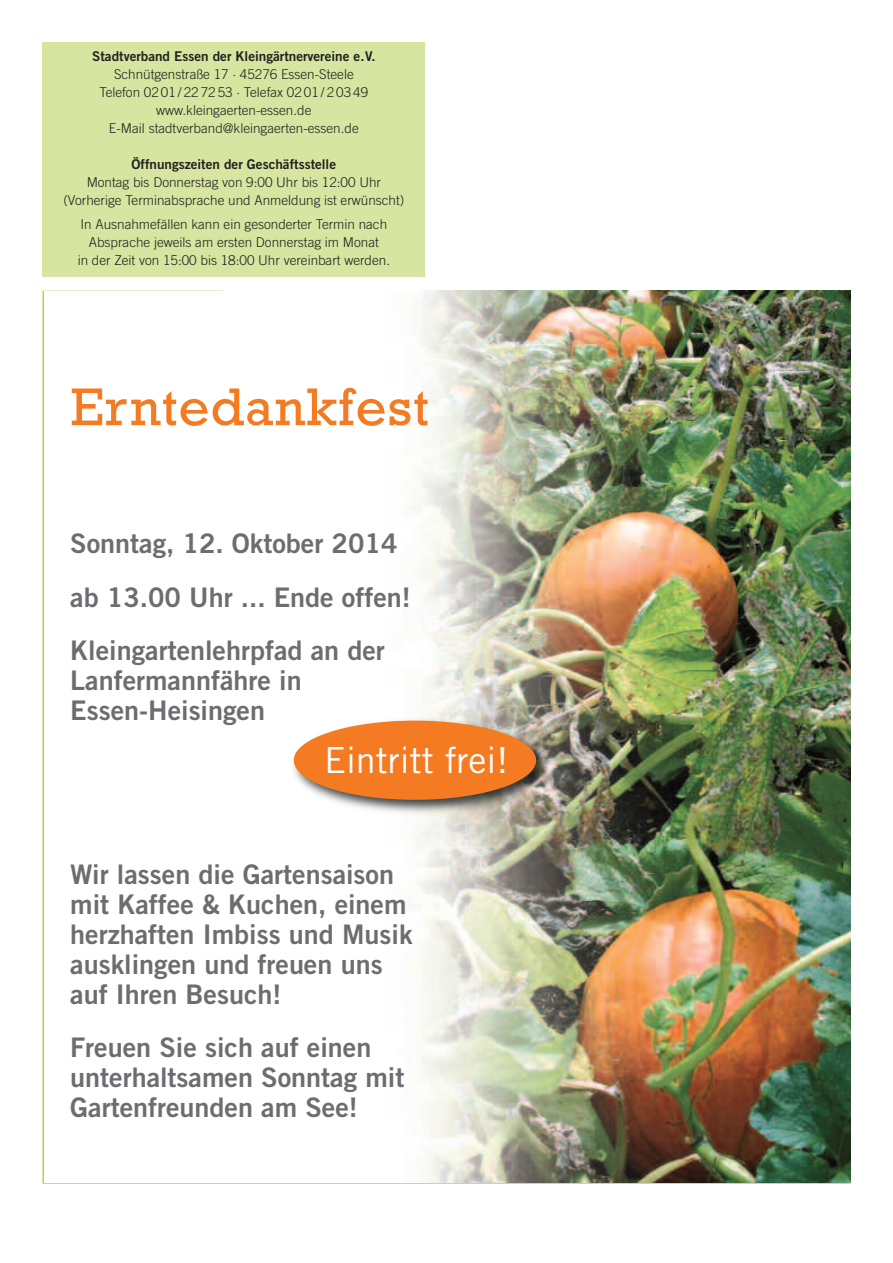
<style>
.page{position:relative;width:893px;height:1263px;background:#fff}
.page>*{position:absolute;margin:0;border:0;box-sizing:border-box;transform-origin:0 0}
.t1{font:54px "Rockwell";letter-spacing:.015em;color:#f47b21}
.t2{font:36px "Trade Gothic";color:#fff}
.t3{font:27px/30px "Trade Gothic Bold Two";color:#6c6d70}
.t4{font:300 13.5px/18px "Trade Gothic";color:#231f20;text-align:center}
.t5{font:13.5px "Trade Gothic Bold Two";color:#231f20}
</style>
<div class="page">
<img style="left:404px;top:291px;width:446px;height:891px">
<div style="left:43px;top:43px;width:382px;height:234px;background:#d6e59f"></div>
<img style="left:293px;top:714px;width:262px;height:105px">
<div style="left:294px;top:721px;width:242px;height:79px;background:#f47b21;border-radius:50%"></div>
<p class="t5" style="left:92px;top:51px;width:285px">Stadtverband Essen der Kleingärtnervereine e.V.</p>
<p class="t4" style="left:99px;top:66px;width:270px">Schnütgenstraße 17 · 45276 Essen-Steele Telefon 0201 / 22 72 53 · Telefax 0201 / 2 03 49 www.kleingaerten-essen.de<br>E-Mail stadtverband@kleingaerten-essen.de</p>
<p class="t5" style="left:132px;top:159px;width:206px">Öffnungszeiten der Geschäftsstelle</p>
<p class="t4" style="left:63px;top:174px;width:342px">Montag bis Donnerstag von 9:00 Uhr bis 12:00 Uhr (Vorherige Terminabsprache und Anmeldung ist erwünscht)</p>
<p class="t4" style="left:78px;top:216px;width:314px">In Ausnahmefällen kann ein gesonderter Termin nach<br>Absprache jeweils am ersten Donnerstag im Monat<br>in der Zeit von 15:00 bis 18:00 Uhr vereinbart werden.</p>
<h1 class="t1" style="left:70px;top:388px;width:360px">Erntedankfest</h1>
<h3 class="t3" style="left:70px;top:519px;width:342px;line-height:53.4px">Sonntag, 12. Oktober 2014 ab 13.00 Uhr ... Ende offen!<br>Kleingartenlehrpfad an der</h3>
<h3 class="t3" style="left:70px;top:668px;width:233px">Lanfermannfähre in<br>Essen-Heisingen</h3>
<h2 class="t2" style="left:324px;top:747px;width:186px">Eintritt frei!</h2>
<h3 class="t3" style="left:70px;top:862px;width:344px">Wir lassen die Gartensaison mit Kaffee &amp; Kuchen, einem herzhaften Imbiss und Musik ausklingen und freuen uns auf Ihren Besuch!</h3>
<h3 class="t3" style="left:70px;top:1035px;width:336px">Freuen Sie sich auf einen unterhaltsamen Sonntag mit<br>Gartenfreunden am See!</h3>
</div>
